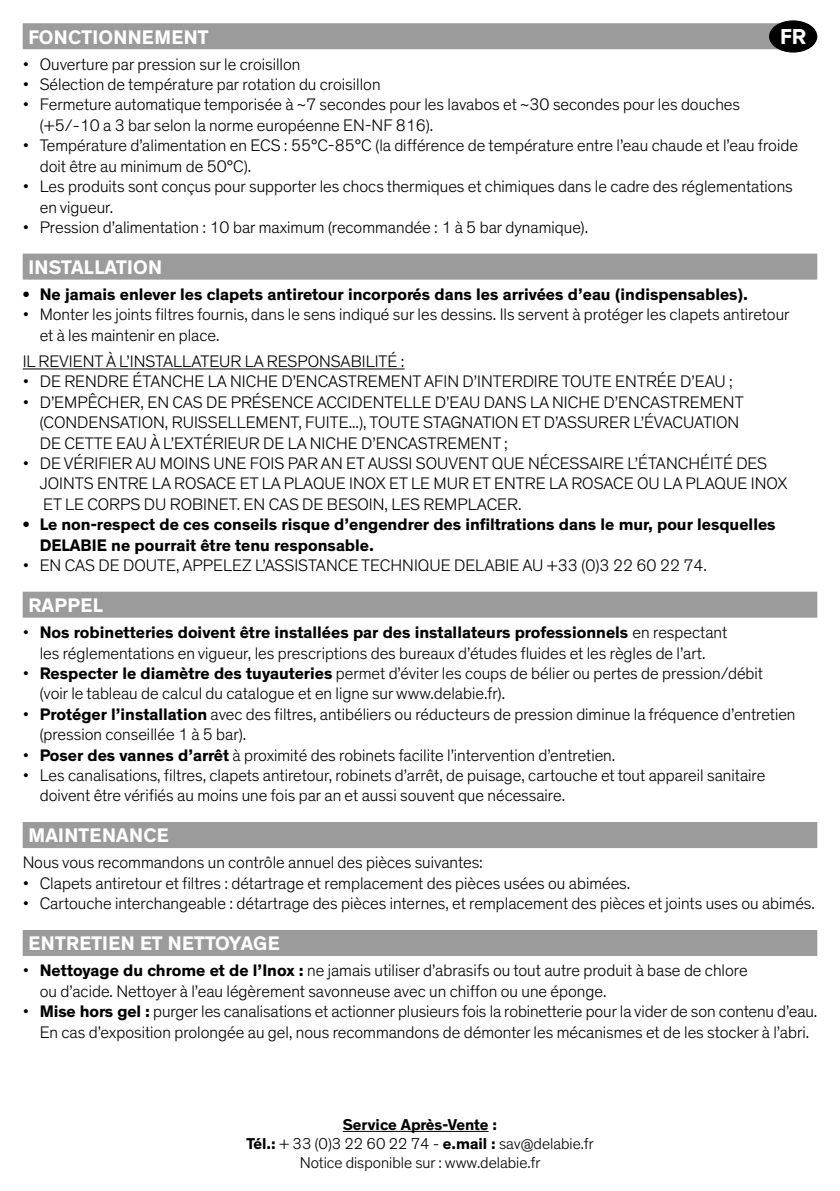
<style>
.page{position:relative;width:840px;height:1191px;background:#fff}
.page>*{position:absolute;margin:0;border:0;box-sizing:border-box;transform-origin:0 0}
.t1{font:700 22px "Theinhardt";color:#fff}
.t2{font:700 20px "Theinhardt";letter-spacing:.015em;color:#fff}
.t3{font:300 17px/20.4px "Theinhardt";color:#000}
.t4{font:700 17px/20.4px "Theinhardt";color:#000}
.t5{font:300 16px/19.2px "Theinhardt";color:#000;text-align:center}
.s1{font-weight:700}
</style>
<div class="page">
<div style="left:23px;top:23px;width:782px;height:26px;background:#9b9b9b"></div>
<div style="left:23px;top:254px;width:793px;height:26px;background:#9b9b9b"></div>
<hr style="left:23px;top:368px;width:381px;height:1px;background:#000">
<div style="left:23px;top:591px;width:793px;height:26px;background:#9b9b9b"></div>
<div style="left:23px;top:822px;width:793px;height:26px;background:#9b9b9b"></div>
<div style="left:23px;top:930px;width:793px;height:26px;background:#9b9b9b"></div>
<div style="left:768px;top:20px;width:48px;height:33px;background:#000;border-radius:50%"></div>
<hr style="left:342px;top:1131px;width:146px;height:1px;background:#000">
<p class="t1" style="left:779px;top:23px;width:28px">FR</p>
<p class="t2" style="left:28px;top:24px;width:181px">FONCTIONNEMENT</p>
<p class="t3" style="left:23px;top:54px;width:279px">• Ouverture par pression sur le croisillon</p>
<p class="t3" style="left:23px;top:74px;width:359px">• Sélection de température par rotation du croisillon</p>
<p class="t3" style="left:40px;top:95px;width:701px;text-indent:-17px">• Fermeture automatique temporisée à ~7 secondes pour les lavabos et ~30 secondes pour les douches (+5/-10 a 3 bar selon la norme européenne EN-NF 816).</p>
<p class="t3" style="left:40px;top:136px;width:759px;text-indent:-17px">• Température d’alimentation en ECS : 55°C-85°C (la différence de température entre l’eau chaude et l’eau froide doit être au minimum de 50°C).</p>
<p class="t3" style="left:40px;top:176px;width:754px;text-indent:-17px">• Les produits sont conçus pour supporter les chocs thermiques et chimiques dans le cadre des réglementations en vigueur.</p>
<p class="t3" style="left:23px;top:217px;width:566px">• Pression d’alimentation : 10 bar maximum (recommandée : 1 à 5 bar dynamique).</p>
<p class="t2" style="left:28px;top:255px;width:135px">INSTALLATION</p>
<p class="t4" style="left:23px;top:284px;width:726px">• Ne jamais enlever les clapets antiretour incorporés dans les arrivées d’eau (indispensables).</p>
<p class="t3" style="left:40px;top:305px;width:751px;text-indent:-17px">• Monter les joints filtres fournis, dans le sens indiqué sur les dessins. Ils servent à protéger les clapets antiretour et à les maintenir en place.</p>
<p class="t3" style="left:23px;top:351px;width:383px">IL REVIENT À L’INSTALLATEUR LA RESPONSABILITÉ :</p>
<p class="t3" style="left:23px;top:372px;width:711px">• DE RENDRE ÉTANCHE LA NICHE D’ENCASTREMENT AFIN D’INTERDIRE TOUTE ENTRÉE D’EAU ;</p>
<p class="t3" style="left:40px;top:392px;width:705px;text-indent:-17px">• D’EMPÊCHER, EN CAS DE PRÉSENCE ACCIDENTELLE D’EAU DANS LA NICHE D’ENCASTREMENT (CONDENSATION, RUISSELLEMENT, FUITE...), TOUTE STAGNATION ET D’ASSURER L’ÉVACUATION<br>DE CETTE EAU À L’EXTÉRIEUR DE LA NICHE D’ENCASTREMENT ;</p>
<p class="t3" style="left:40px;top:453px;width:748px;text-indent:-17px">• DE VÉRIFIER AU MOINS UNE FOIS PAR AN ET AUSSI SOUVENT QUE NÉCESSAIRE L’ÉTANCHÉITÉ DES<br>JOINTS ENTRE LA ROSACE ET LA PLAQUE INOX ET LE MUR ET ENTRE LA ROSACE OU LA PLAQUE INOX<br>ET LE CORPS DU ROBINET. EN CAS DE BESOIN, LES REMPLACER.</p>
<p class="t4" style="left:40px;top:514px;width:737px;text-indent:-17px">• Le non-respect de ces conseils risque d’engendrer des infiltrations dans le mur, pour lesquelles<br>DELABIE ne pourrait être tenu responsable.</p>
<p class="t3" style="left:23px;top:555px;width:685px">• EN CAS DE DOUTE, APPELEZ L’ASSISTANCE TECHNIQUE DELABIE AU +33 (0)3 22 60 22 74.</p>
<p class="t2" style="left:28px;top:593px;width:76px">RAPPEL</p>
<p class="t3" style="left:23px;top:622px;width:705px;text-align:center">• <span class="s1">Nos robinetteries doivent être installées par des installateurs professionnels</span> en respectant les réglementations en vigueur, les prescriptions des bureaux d’études fluides et les règles de l’art.</p>
<p class="t3" style="left:40px;top:663px;width:724px;text-indent:-17px">• <span class="s1">Respecter le diamètre des tuyauteries</span> permet d’éviter les coups de bélier ou pertes de pression/débit (voir le tableau de calcul du catalogue et en ligne sur www.delabie.fr).</p>
<p class="t3" style="left:40px;top:704px;width:756px;text-indent:-17px">• <span class="s1">Protéger l’installation</span> avec des filtres, antibéliers ou réducteurs de pression diminue la fréquence d’entretien (pression conseillée 1 à 5 bar).</p>
<p class="t3" style="left:23px;top:745px;width:593px">• <span class="s1">Poser des vannes d’arrêt</span> à proximité des robinets facilite l’intervention d’entretien.</p>
<p class="t3" style="left:40px;top:765px;width:726px;text-indent:-17px">• Les canalisations, filtres, clapets antiretour, robinets d’arrêt, de puisage, cartouche et tout appareil sanitaire doivent être vérifiés au moins une fois par an et aussi souvent que nécessaire.</p>
<p class="t2" style="left:28px;top:823px;width:142px">MAINTENANCE</p>
<p class="t3" style="left:23px;top:853px;width:461px">Nous vous recommandons un contrôle annuel des pièces suivantes:</p>
<p class="t3" style="left:23px;top:873px;width:608px">• Clapets antiretour et filtres : détartrage et remplacement des pièces usées ou abimées.</p>
<p class="t3" style="left:23px;top:893px;width:793px">• Cartouche interchangeable : détartrage des pièces internes, et remplacement des pièces et joints uses ou abimés.</p>
<p class="t2" style="left:28px;top:931px;width:253px">ENTRETIEN ET NETTOYAGE</p>
<p class="t3" style="left:40px;top:960px;width:709px;text-indent:-17px">• <span class="s1">Nettoyage du chrome et de l’Inox :</span> ne jamais utiliser d’abrasifs ou tout autre produit à base de chlore ou d’acide. Nettoyer à l’eau légèrement savonneuse avec un chiffon ou une éponge.</p>
<p class="t3" style="left:23px;top:1001px;width:795px;text-align:center">• <span class="s1">Mise hors gel :</span> purger les canalisations et actionner plusieurs fois la robinetterie pour la vider de son contenu d’eau.<br>En cas d’exposition prolongée au gel, nous recommandons de démonter les mécanismes et de les stocker à l’abri.</p>
<p class="t5" style="left:246px;top:1115px;width:349px"><span class="s1">Service Après-Vente :<br>Tél.:</span> + 33 (0)3 22 60 22 74 - <span class="s1">e.mail :</span> sav@delabie.fr<br>Notice disponible sur : www.delabie.fr</p>
</div>
